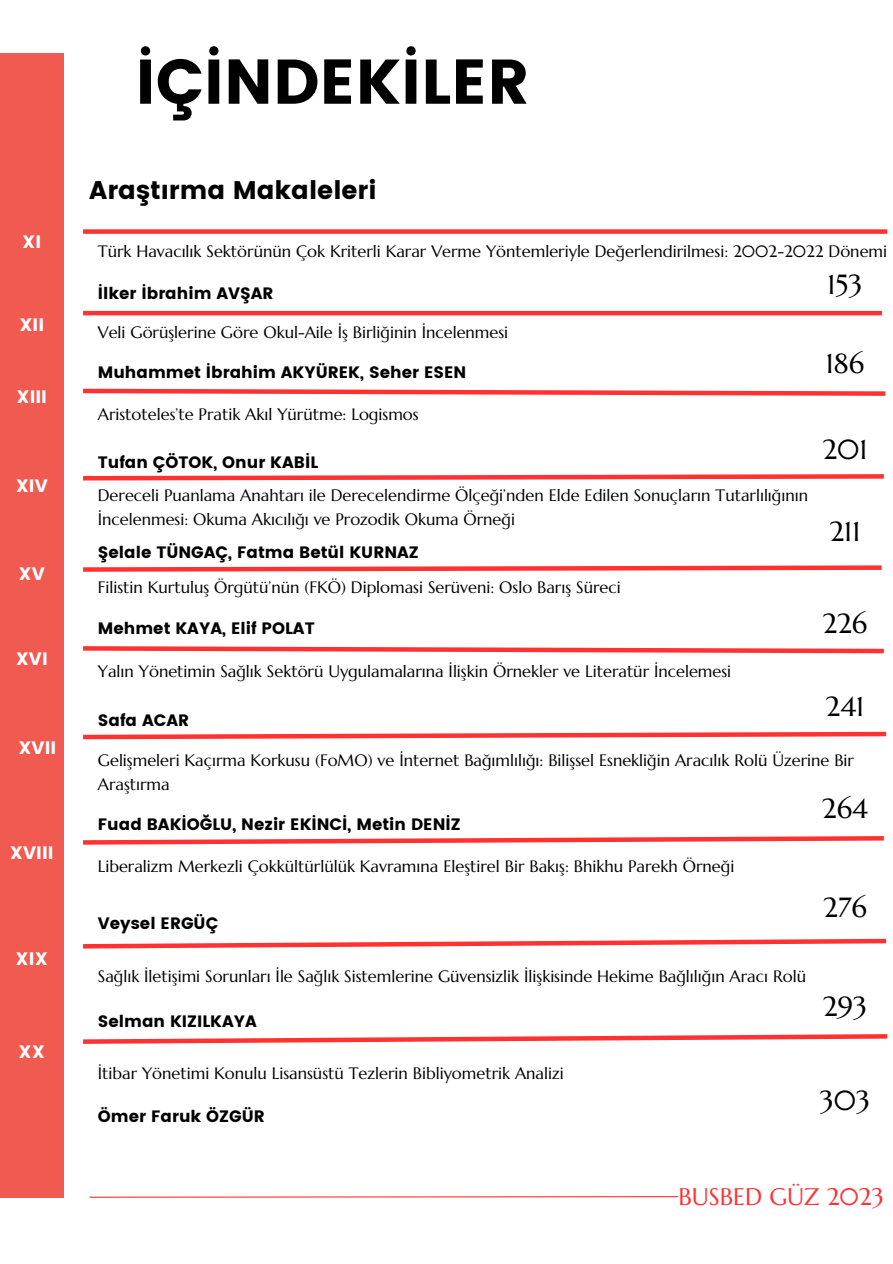
<style>
.page{position:relative;width:893px;height:1264px;background:#fff}
.page>*{position:absolute;margin:0;border:0;box-sizing:border-box;transform-origin:0 0}
.t1{font:63px "Poppins";color:#000}
.t2{font:27.6px "Marcellus";color:#000}
.t3{font:25.5px "Poppins";color:#000}
.t4{font:24px "Marcellus";color:#ff3131}
.t5{font:18px "Poppins";color:#fff}
.t6{font:16.5px/23.5px "Marcellus";color:#000}
.t7{font:16.5px "Poppins";color:#000}
</style>
<div class="page">
<div style="left:0;top:53px;width:64px;height:1144px;background:#f15a51"></div>
<svg style="left:89px;top:1196px;width:590px;height:2px"></svg>
<hr style="left:83px;top:311px;width:798px;height:4px;background:#ff3131">
<div style="left:83px;top:229px;width:804px;height:5px;background:#ff3131"></div>
<svg style="left:83px;top:388px;width:803px;height:8px"></svg>
<svg style="left:83px;top:474px;width:801px;height:7px"></svg>
<svg style="left:83px;top:565px;width:799px;height:7px"></svg>
<svg style="left:83px;top:646px;width:801px;height:8px"></svg>
<svg style="left:83px;top:731px;width:804px;height:9px"></svg>
<svg style="left:83px;top:836px;width:801px;height:9px"></svg>
<svg style="left:83px;top:938px;width:804px;height:11px"></svg>
<svg style="left:83px;top:1034px;width:805px;height:10px"></svg>
<p class="t5" style="left:22px;top:231px;width:21px">XI</p>
<p class="t5" style="left:19px;top:314px;width:26px">XII</p>
<p class="t5" style="left:16px;top:386px;width:32px">XIII</p>
<p class="t5" style="left:16px;top:475px;width:34px">XIV</p>
<p class="t5" style="left:19px;top:563px;width:28px">XV</p>
<p class="t5" style="left:16px;top:648px;width:34px">XVI</p>
<p class="t5" style="left:18px;top:736px;width:39px">XVII</p>
<p class="t5" style="left:10px;top:842px;width:45px">XVIII</p>
<p class="t5" style="left:16px;top:948px;width:34px">XIX</p>
<p class="t5" style="left:19px;top:1041px;width:28px">XX</p>
<p class="t1" style="left:135px;top:45px;width:395px">İÇİNDEKİLER</p>
<p class="t3" style="left:89px;top:175px;width:289px">Araştırma Makaleleri</p>
<p class="t6" style="left:98px;top:239px;width:790px">Türk Havacılık Sektörünün Çok Kriterli Karar Verme Yöntemleriyle Değerlendirilmesi: 2002-2022 Dönemi</p>
<p class="t2" style="left:827px;top:267px;width:36px">153</p>
<p class="t7" style="left:98px;top:284px;width:177px">İlker İbrahim AVŞAR</p>
<p class="t6" style="left:98px;top:320px;width:412px">Veli Görüşlerine Göre Okul-Aile İş Birliğinin İncelenmesi</p>
<p class="t7" style="left:98px;top:363px;width:370px">Muhammet İbrahim AKYÜREK, Seher ESEN</p>
<p class="t6" style="left:98px;top:402px;width:322px">Aristoteles’te Pratik Akıl Yürütme: Logismos</p>
<p class="t7" style="left:98px;top:453px;width:222px">Tufan ÇÖTOK, Onur KABİL</p>
<p class="t6" style="left:98px;top:484px;width:711px">Dereceli Puanlama Anahtarı ile Derecelendirme Ölçeği’nden Elde Edilen Sonuçların Tutarlılığının<br>İncelenmesi: Okuma Akıcılığı ve Prozodik Okuma Örneği</p>
<p class="t7" style="left:98px;top:543px;width:322px">Şelale TÜNGAÇ, Fatma Betül KURNAZ</p>
<p class="t6" style="left:98px;top:575px;width:524px">Filistin Kurtuluş Örgütü’nün (FKÖ) Diplomasi Serüveni: Oslo Barış Süreci</p>
<p class="t7" style="left:98px;top:618px;width:218px">Mehmet KAYA, Elif POLAT</p>
<p class="t6" style="left:98px;top:660px;width:635px">Yalın Yönetimin Sağlık Sektörü Uygulamalarına İlişkin Örnekler ve Literatür İncelemesi</p>
<p class="t7" style="left:98px;top:710px;width:93px">Safa ACAR</p>
<p class="t2" style="left:825px;top:346px;width:40px">186</p>
<p class="t2" style="left:822px;top:432px;width:47px">201</p>
<p class="t2" style="left:829px;top:514px;width:32px">211</p>
<p class="t2" style="left:822px;top:606px;width:46px">226</p>
<p class="t2" style="left:825px;top:689px;width:40px">241</p>
<p class="t6" style="left:98px;top:748px;width:757px">Gelişmeleri Kaçırma Korkusu (FoMO) ve İnternet Bağımlılığı: Bilişsel Esnekliğin Aracılık Rolü Üzerine Bir<br>Araştırma</p>
<p class="t2" style="left:821px;top:791px;width:47px">264</p>
<p class="t7" style="left:98px;top:815px;width:364px">Fuad BAKİOĞLU, Nezir EKİNCİ, Metin DENİZ</p>
<p class="t6" style="left:98px;top:854px;width:638px">Liberalizm Merkezli Çokkültürlülük Kavramına Eleştirel Bir Bakış: Bhikhu Parekh Örneği</p>
<p class="t7" style="left:98px;top:913px;width:122px">Veysel ERGÜÇ</p>
<p class="t6" style="left:98px;top:964px;width:709px">Sağlık İletişimi Sorunları İle Sağlık Sistemlerine Güvensizlik İlişkisinde Hekime Bağlılığın Aracı Rolü</p>
<p class="t7" style="left:98px;top:1011px;width:161px">Selman KIZILKAYA</p>
<p class="t6" style="left:98px;top:1061px;width:467px">İtibar Yönetimi Konulu Lisansüstü Tezlerin Bibliyometrik Analizi</p>
<p class="t7" style="left:98px;top:1106px;width:168px">Ömer Faruk ÖZGÜR</p>
<p class="t2" style="left:823px;top:889px;width:45px">276</p>
<p class="t2" style="left:822px;top:989px;width:45px">293</p>
<p class="t2" style="left:819px;top:1082px;width:52px">303</p>
<p class="t4" style="left:678px;top:1181px;width:207px">BUSBED GÜZ 2023</p>
</div>
